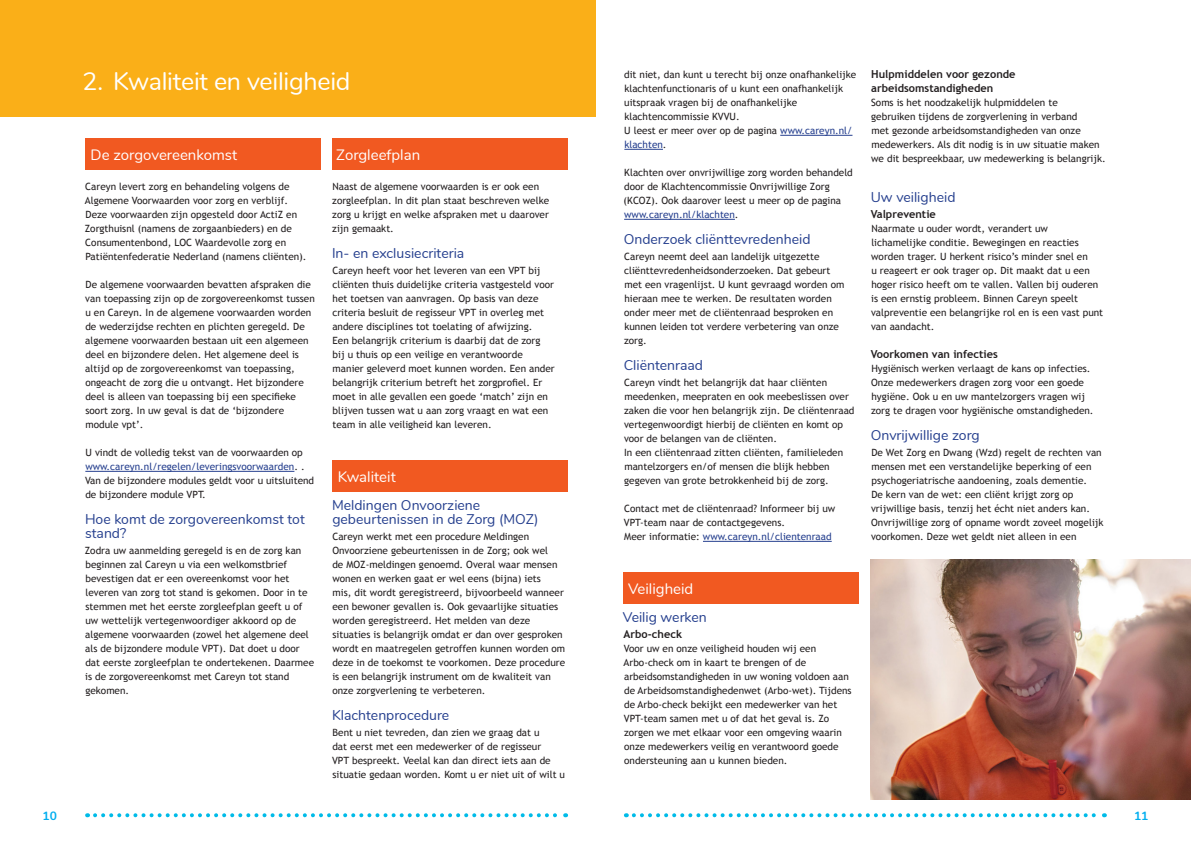
<style>
.page{position:relative;width:1191px;height:842px;background:#fff}
.page>*{position:absolute;margin:0;border:0;box-sizing:border-box;transform-origin:0 0}
.t1{font:25px "Nunito";letter-spacing:-.01em;color:#fff}
.Kopje_niveau_2{font:15px "Nunito";color:#fff}
.Kopje_niveau_3{font:14px/14px "Nunito";color:#253f8e}
.t2{font:700 12px "Nunito";color:#00aeef}
.Kopje_niveau_4{font:700 11px/14px "Trebuchet MS";color:#231f20}
.Brood{font:10px/14px "Trebuchet MS";color:#231f20}
.Brood-2{font:10px "Trebuchet MS";color:#253f8e}
.s1{color:#253f8e}
.s2{color:#231f20}
</style>
<div class="page">
<svg style="left:634px;top:813px;width:471px;height:4px"></svg>
<svg style="left:95px;top:813px;width:471px;height:4px"></svg>
<div style="left:0;top:0;width:595px;height:116px;background:#faaf18"></div>
<div style="left:85px;top:138px;width:235px;height:32px;background:#f15921"></div>
<hr style="left:85px;top:471px;width:209px;height:1px;background:#253f8e">
<div style="left:332px;top:138px;width:235px;height:32px;background:#f15921"></div>
<div style="left:332px;top:460px;width:235px;height:32px;background:#f15921"></div>
<hr style="left:780px;top:135px;width:72px;height:1px;background:#253f8e">
<hr style="left:624px;top:149px;width:39px;height:1px;background:#253f8e">
<hr style="left:624px;top:219px;width:111px;height:1px;background:#253f8e">
<hr style="left:703px;top:541px;width:128px;height:1px;background:#253f8e">
<div style="left:624px;top:572px;width:235px;height:32px;background:#f15921"></div>
<img style="left:871px;top:560px;width:320px;height:239px">
<p class="t1" style="left:83px;top:63px;width:269px">2. Kwaliteit en veiligheid</p>
<p class="Kopje_niveau_2" style="left:91px;top:144px;width:148px">De zorgovereenkomst</p>
<p class="Brood" style="left:85px;top:180px;width:223px">Careyn levert zorg en behandeling volgens de Algemene Voorwaarden voor zorg en verblijf.<br>Deze voorwaarden zijn opgesteld door ActiZ en Zorgthuisnl (namens de zorgaanbieders) en de Consumentenbond, LOC Waardevolle zorg en Patiëntenfederatie Nederland (namens cliënten).</p>
<p class="Brood" style="left:85px;top:278px;width:231px">De algemene voorwaarden bevatten afspraken die van toepassing zijn op de zorgovereenkomst tussen u en Careyn. In de algemene voorwaarden worden de wederzijdse rechten en plichten geregeld. De algemene voorwaarden bestaan uit een algemeen deel en bijzondere delen. Het algemene deel is altijd op de zorgovereenkomst van toepassing, ongeacht de zorg die u ontvangt. Het bijzondere deel is alleen van toepassing bij een specifieke soort zorg. In uw geval is dat de ‘bijzondere module vpt’.</p>
<p class="Brood" style="left:85px;top:446px;width:231px">U vindt de volledig tekst van de voorwaarden op <span class="s1">www.careyn.nl/regelen/leveringsvoorwaarden</span>. .<br>Van de bijzondere modules geldt voor u uitsluitend de bijzondere module VPT.</p>
<p class="Kopje_niveau_3" style="left:85px;top:511px;width:221px">Hoe komt de zorgovereenkomst tot stand?</p>
<p class="Brood" style="left:85px;top:544px;width:231px">Zodra uw aanmelding geregeld is en de zorg kan beginnen zal Careyn u via een welkomstbrief bevestigen dat er een overeenkomst voor het leveren van zorg tot stand is gekomen. Door in te stemmen met het eerste zorgleefplan geeft u of uw wettelijk vertegenwoordiger akkoord op de algemene voorwaarden (zowel het algemene deel als de bijzondere module VPT). Dat doet u door dat eerste zorgleefplan te ondertekenen. Daarmee is de zorgovereenkomst met Careyn tot stand gekomen.</p>
<p class="Kopje_niveau_2" style="left:336px;top:144px;width:85px">Zorgleefplan</p>
<p class="Brood" style="left:332px;top:180px;width:218px">Naast de algemene voorwaarden is er ook een zorgleefplan. In dit plan staat beschreven welke zorg u krijgt en welke afspraken met u daarover zijn gemaakt.</p>
<p class="Kopje_niveau_3" style="left:332px;top:245px;width:134px">In- en exclusiecriteria</p>
<p class="Brood" style="left:332px;top:264px;width:223px">Careyn heeft voor het leveren van een VPT bij cliënten thuis duidelijke criteria vastgesteld voor het toetsen van aanvragen. Op basis van deze criteria besluit de regisseur VPT in overleg met andere disciplines tot toelating of afwijzing.</p>
<p class="Brood" style="left:332px;top:334px;width:224px">Een belangrijk criterium is daarbij dat de zorg bij u thuis op een veilige en verantwoorde manier geleverd moet kunnen worden. Een ander belangrijk criterium betreft het zorgprofiel. Er moet in alle gevallen een goede ‘match’ zijn en blijven tussen wat u aan zorg vraagt en wat een team in alle veiligheid kan leveren.</p>
<p class="Kopje_niveau_2" style="left:338px;top:466px;width:60px">Kwaliteit</p>
<p class="Kopje_niveau_3" style="left:332px;top:497px;width:208px">Meldingen Onvoorziene gebeurtenissen in de Zorg (MOZ)</p>
<p class="Brood" style="left:332px;top:530px;width:234px">Careyn werkt met een procedure Meldingen Onvoorziene gebeurtenissen in de Zorg; ook wel<br>de MOZ-meldingen genoemd. Overal waar mensen wonen en werken gaat er wel eens (bijna) iets<br>mis, dit wordt geregistreerd, bijvoorbeeld wanneer een bewoner gevallen is. Ook gevaarlijke situaties worden geregistreerd. Het melden van deze situaties is belangrijk omdat er dan over gesproken wordt en maatregelen getroffen kunnen worden om deze in de toekomst te voorkomen. Deze procedure is een belangrijk instrument om de kwaliteit van onze zorgverlening te verbeteren.</p>
<p class="Kopje_niveau_3" style="left:332px;top:707px;width:119px">Klachtenprocedure</p>
<p class="Brood" style="left:332px;top:726px;width:234px">Bent u niet tevreden, dan zien we graag dat u<br>dat eerst met een medewerker of de regisseur<br>VPT bespreekt. Veelal kan dan direct iets aan de situatie gedaan worden. Komt u er niet uit of wilt u</p>
<p class="Brood" style="left:624px;top:68px;width:234px">dit niet, dan kunt u terecht bij onze onafhankelijke klachtenfunctionaris of u kunt een onafhankelijk uitspraak vragen bij de onafhankelijke klachtencommissie KVVU.</p>
<p class="Brood" style="left:624px;top:124px;width:230px">U leest er meer over op de pagina <span class="s1">www.careyn.nl/ klachten</span>.</p>
<p class="Brood" style="left:623px;top:166px;width:231px">Klachten over onvrijwillige zorg worden behandeld door de Klachtencommissie Onvrijwillige Zorg (KCOZ). Ook daarover leest u meer op de pagina <span class="s1">www.careyn.nl/klachten</span>.</p>
<p class="Kopje_niveau_3" style="left:624px;top:231px;width:188px">Onderzoek cliënttevredenheid</p>
<p class="Brood" style="left:624px;top:250px;width:222px">Careyn neemt deel aan landelijk uitgezette cliënttevredenheidsonderzoeken. Dat gebeurt met een vragenlijst. U kunt gevraagd worden om hieraan mee te werken. De resultaten worden onder meer met de cliëntenraad besproken en kunnen leiden tot verdere verbetering van onze zorg.</p>
<p class="Kopje_niveau_3" style="left:624px;top:357px;width:81px">Cliëntenraad</p>
<p class="Brood" style="left:624px;top:376px;width:232px">Careyn vindt het belangrijk dat haar cliënten meedenken, meepraten en ook meebeslissen over zaken die voor hen belangrijk zijn. De cliëntenraad vertegenwoordigt hierbij de cliënten en komt op voor de belangen van de cliënten.<br>In een cliëntenraad zitten cliënten, familieleden mantelzorgers en/of mensen die blijk hebben gegeven van grote betrokkenheid bij de zorg.</p>
<p class="Brood" style="left:624px;top:502px;width:213px">Contact met de cliëntenraad? Informeer bij uw<br>VPT-team naar de contactgegevens.</p>
<p class="Brood-2" style="left:624px;top:531px;width:209px"><span class="s2">Meer informatie:</span> www.careyn.nl/clientenraad</p>
<p class="Kopje_niveau_4" style="left:871px;top:67px;width:146px">Hulpmiddelen voor gezonde arbeidsomstandigheden</p>
<p class="Brood" style="left:871px;top:96px;width:236px">Soms is het noodzakelijk hulpmiddelen te<br>gebruiken tijdens de zorgverlening in verband<br>met gezonde arbeidsomstandigheden van onze medewerkers. Als dit nodig is in uw situatie maken we dit bespreekbaar, uw medewerking is belangrijk.</p>
<p class="Kopje_niveau_3" style="left:870px;top:189px;width:86px">Uw veiligheid</p>
<p class="Kopje_niveau_4" style="left:870px;top:207px;width:67px">Valpreventie</p>
<p class="Brood" style="left:871px;top:222px;width:234px">Naarmate u ouder wordt, verandert uw lichamelijke conditie. Bewegingen en reacties worden trager. U herkent risico’s minder snel en<br>u reageert er ook trager op. Dit maakt dat u een hoger risico heeft om te vallen. Vallen bij ouderen is een ernstig probleem. Binnen Careyn speelt valpreventie een belangrijke rol en is een vast punt van aandacht.</p>
<p class="Kopje_niveau_4" style="left:870px;top:347px;width:129px">Voorkomen van infecties</p>
<p class="Brood" style="left:871px;top:362px;width:224px">Hygiënisch werken verlaagt de kans op infecties.<br>Onze medewerkers dragen zorg voor een goede hygiëne. Ook u en uw mantelzorgers vragen wij zorg te dragen voor hygiënische omstandigheden.</p>
<p class="Kopje_niveau_3" style="left:870px;top:427px;width:110px">Onvrijwillige zorg</p>
<p class="Brood" style="left:871px;top:446px;width:234px">De Wet Zorg en Dwang (Wzd) regelt de rechten van mensen met een verstandelijke beperking of een psychogeriatrische aandoening, zoals dementie.<br>De kern van de wet: een cliënt krijgt zorg op vrijwillige basis, tenzij het écht niet anders kan.<br>Onvrijwillige zorg of opname wordt zoveel mogelijk voorkomen. Deze wet geldt niet alleen in een</p>
<p class="Kopje_niveau_2" style="left:628px;top:578px;width:67px">Veiligheid</p>
<p class="Kopje_niveau_3" style="left:623px;top:609px;width:86px">Veilig werken</p>
<p class="Kopje_niveau_4" style="left:623px;top:627px;width:60px">Arbo-check</p>
<p class="Brood" style="left:623px;top:642px;width:229px">Voor uw en onze veiligheid houden wij een Arbo-check om in kaart te brengen of de arbeidsomstandigheden in uw woning voldoen aan de Arbeidsomstandighedenwet (Arbo-wet). Tijdens de Arbo-check bekijkt een medewerker van het VPT-team samen met u of dat het geval is. Zo zorgen we met elkaar voor een omgeving waarin onze medewerkers veilig en verantwoord goede ondersteuning aan u kunnen bieden.</p>
<p class="t2" style="left:43px;top:807px;width:16px">10</p>
<p class="t2" style="left:1134px;top:807px;width:16px">11</p>
</div>
